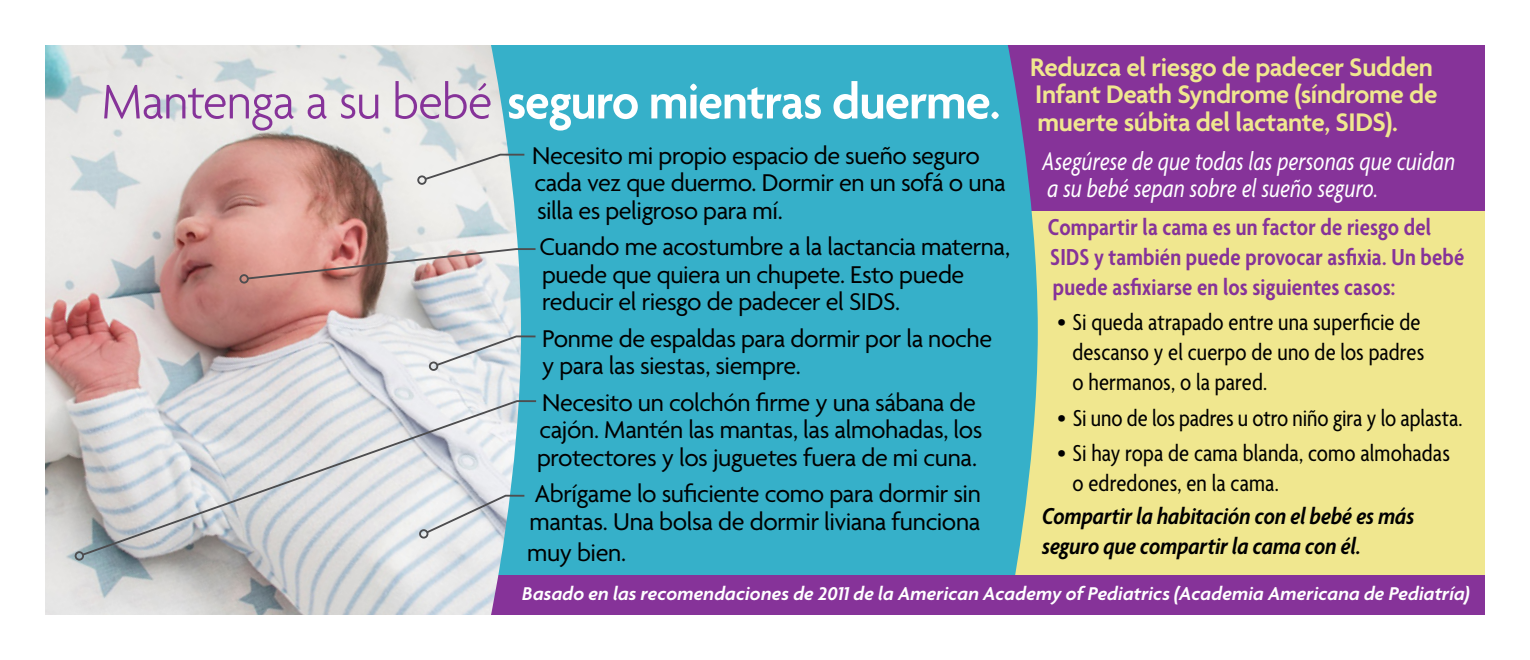
<style>
.page{position:relative;width:1530px;height:660px;background:#fff}
.page>*{position:absolute;margin:0;border:0;box-sizing:border-box;transform-origin:0 0}
.t1{font:600 52.5px "Agenda";letter-spacing:-.02em;color:#fff;scale:.96 1}
.t2{font:600 27.5px/27.5px "Agenda";letter-spacing:-.015em;color:#f0e78f}
.t3{font:italic condensed 27.5px/27.5px "Agenda";letter-spacing:.015em;color:#fff;scale:.9 1}
.t4{font:26.25px/27.5px "Agenda";letter-spacing:-.015em;color:#000}
.t5{font:condensed 25px/30px "Agenda";letter-spacing:.005em;color:#000}
.t6{font:600 condensed 25px/30px "Agenda";letter-spacing:.005em;color:#863399}
.t7{font:italic 600 condensed 25px/30px "Agenda";color:#000}
.t8{font:italic 600 20px "Agenda";letter-spacing:.005em;color:#fff}
.s1{font-weight:300;color:#863399}
.s2{font-size:27.5px}
</style>
<div class="page">
<div style="left:45px;top:45px;width:1440px;height:570px;background:#f0e78f"></div>
<div style="left:45px;top:45px;width:1440px;height:166px;background:#863399"></div>
<div style="left:521px;top:45px;width:517px;height:530px;background:#36b0c9"></div>
<div style="left:382px;top:575px;width:1103px;height:40px;background:#863399"></div>
<img style="left:45px;top:45px;width:476px;height:570px">
<svg style="left:423px;top:153px;width:103px;height:28px;background:#c7d8da"></svg>
<div style="left:417px;top:175px;width:10px;height:10px;border:2px solid #4d4d4f;border-radius:50%"></div>
<img style="left:246px;top:247px;width:291px;height:34px">
<div style="left:239px;top:274px;width:10px;height:10px;border:2px solid #4d4d4f;border-radius:50%"></div>
<svg style="left:435px;top:335px;width:102px;height:32px;background:#bdd2d9"></svg>
<div style="left:429px;top:362px;width:9px;height:9px;border:2px solid #4d4d4f;border-radius:50%"></div>
<svg style="left:80px;top:399px;width:458px;height:158px;background:#c9d2d6"></svg>
<div style="left:75px;top:551px;width:9px;height:10px;border:2px solid #4d4d4f;border-radius:50%"></div>
<svg style="left:425px;top:494px;width:101px;height:41px;background:#b7d0d8"></svg>
<div style="left:419px;top:529px;width:9px;height:10px;border:2px solid #4d4d4f;border-radius:50%"></div>
<p class="t2" style="left:1030px;top:55px;width:409px">Reduzca el riesgo de padecer Sudden<br>Infant Death Syndrome (síndrome de muerte súbita del lactante, SIDS).</p>
<p class="t3" style="left:1043px;top:146px;width:460px">Asegúrese de que todas las personas que cuidan a su bebé sepan sobre el sueño seguro.</p>
<h1 class="t1" style="left:102px;top:73px;width:938px"><span class="s1">Mantenga a su bebé</span> seguro mientras duerme.</h1>
<p class="t4" style="left:532px;top:143px;width:475px">Necesito mi propio espacio de sueño seguro cada vez que duermo. Dormir en un sofá o una silla es peligroso para mí.</p>
<p class="t4" style="left:540px;top:235px;width:472px">Cuando me acostumbre a la lactancia materna, puede que quiera un chupete. Esto puede reducir el riesgo de padecer el SIDS.</p>
<p class="t4" style="left:542px;top:326px;width:452px">Ponme de espaldas para dormir por la noche y para las siestas, siempre.</p>
<p class="t4" style="left:537px;top:390px;width:447px">Necesito un colchón firme y una sábana de cajón. Mantén las mantas, las almohadas, los protectores y los juguetes fuera de mi cuna.</p>
<p class="t4" style="left:530px;top:482px;width:453px">Abrígame lo suficiente como para dormir sin mantas. Una bolsa de dormir liviana funciona</p>
<p class="t4" style="left:527px;top:541px;width:101px">muy bien.</p>
<p class="t6" style="left:1048px;top:214px;width:418px">Compartir la cama es un factor de riesgo del<br>SIDS y también puede provocar asfixia. Un bebé puede asfixiarse en los siguientes casos:</p>
<p class="t5" style="left:1072px;top:309px;width:353px;text-indent:-15px"><span class="s2">•</span> Si queda atrapado entre una superficie de descanso y el cuerpo de uno de los padres o hermanos, o la pared.</p>
<p class="t5" style="left:1058px;top:404px;width:407px"><span class="s2">•</span> Si uno de los padres u otro niño gira y lo aplasta.</p>
<p class="t5" style="left:1072px;top:440px;width:379px;text-indent:-15px"><span class="s2">•</span> Si hay ropa de cama blanda, como almohadas o edredones, en la cama.</p>
<p class="t7" style="left:1042px;top:502px;width:374px">Compartir la habitación con el bebé es más seguro que compartir la cama con él.</p>
<p class="t8" style="left:522px;top:583px;width:949px">Basado en las recomendaciones de 2011 de la American Academy of Pediatrics (Academia Americana de Pediatría)</p>
</div>
